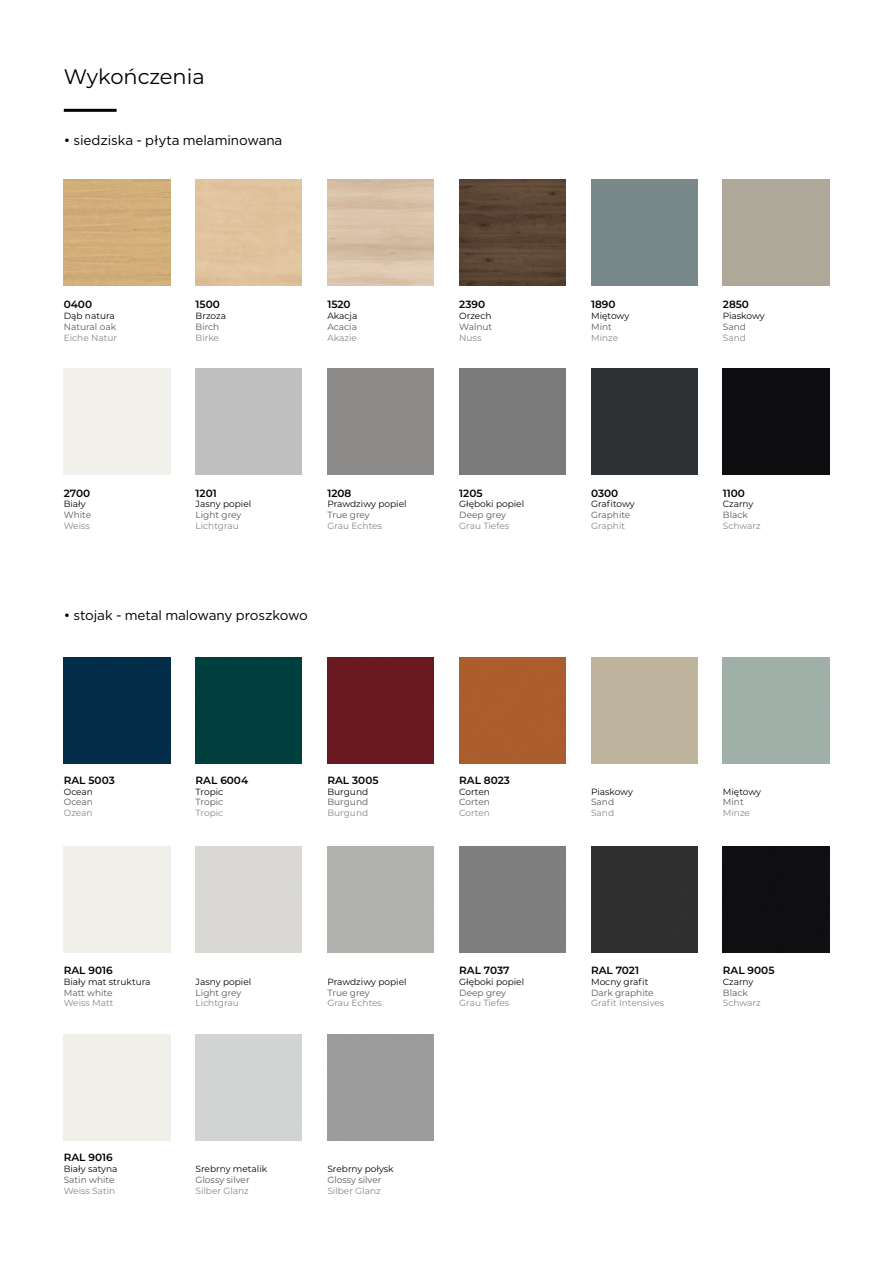
<style>
.page{position:relative;width:893px;height:1263px;background:#fff}
.page>*{position:absolute;margin:0;border:0;box-sizing:border-box;transform-origin:0 0}
.t1{font:21px "Montserrat";color:#000}
.t2{font:13.5px "Gotham";letter-spacing:-.005em;color:#000}
.t3{font:600 10.5px "Montserrat";color:#000}
.t4{font:9px "Montserrat";color:#000}
.t5{font:9px "Montserrat";color:#878787}
.t6{font:9px "Montserrat";color:#575756}
</style>
<div class="page">
<hr style="left:64px;top:109px;width:53px;height:3px;background:#000">
<div style="left:64px;top:179px;width:106px;height:107px;background:#d2ae7a"></div>
<div style="left:591px;top:368px;width:106px;height:106px;background:#2e3235"></div>
<div style="left:723px;top:368px;width:106px;height:106px;background:#0e0e10"></div>
<img style="left:459px;top:179px;width:107px;height:107px">
<div style="left:64px;top:657px;width:106px;height:107px;background:#042d49"></div>
<div style="left:591px;top:846px;width:106px;height:106px;background:#2f2f2f"></div>
<div style="left:459px;top:657px;width:107px;height:107px;background:#ab5d2c"></div>
<div style="left:723px;top:846px;width:106px;height:106px;background:#0f0f11"></div>
<div style="left:327px;top:657px;width:107px;height:107px;background:#6a1920"></div>
<div style="left:196px;top:657px;width:106px;height:107px;background:#003f3d"></div>
<h1 class="t1" style="left:64px;top:62px;width:143px">Wykończenia</h1>
<h2 class="t2" style="left:64px;top:131px;width:220px">• siedziska - płyta melaminowana</h2>
<p class="t3" style="left:64px;top:297px;width:30px">0400</p>
<p class="t4" style="left:64px;top:310px;width:53px">Dąb natura</p>
<p class="t6" style="left:64px;top:321px;width:54px">Natural oak</p>
<p class="t5" style="left:64px;top:331px;width:55px">Eiche Natur</p>
<p class="t3" style="left:196px;top:297px;width:26px">1500</p>
<p class="t4" style="left:196px;top:310px;width:32px">Brzoza</p>
<p class="t6" style="left:196px;top:321px;width:25px">Birch</p>
<p class="t5" style="left:196px;top:331px;width:25px">Birke</p>
<p class="t3" style="left:327px;top:297px;width:25px">1520</p>
<p class="t4" style="left:327px;top:310px;width:31px">Akacja</p>
<p class="t6" style="left:327px;top:321px;width:31px">Acacia</p>
<p class="t5" style="left:327px;top:331px;width:31px">Akazie</p>
<p class="t3" style="left:459px;top:297px;width:27px">2390</p>
<p class="t4" style="left:459px;top:310px;width:34px">Orzech</p>
<p class="t6" style="left:459px;top:321px;width:35px">Walnut</p>
<p class="t5" style="left:459px;top:331px;width:24px">Nuss</p>
<p class="t3" style="left:64px;top:485px;width:28px">2700</p>
<p class="t4" style="left:64px;top:498px;width:23px">Biały</p>
<p class="t6" style="left:64px;top:509px;width:29px">White</p>
<p class="t5" style="left:64px;top:520px;width:28px">Weiss</p>
<p class="t3" style="left:196px;top:485px;width:23px">1201</p>
<p class="t4" style="left:196px;top:498px;width:57px">Jasny popiel</p>
<p class="t6" style="left:196px;top:509px;width:47px">Light grey</p>
<p class="t5" style="left:196px;top:520px;width:45px">Lichtgrau</p>
<p class="t3" style="left:327px;top:485px;width:25px">1208</p>
<p class="t4" style="left:327px;top:498px;width:81px">Prawdziwy popiel</p>
<p class="t6" style="left:327px;top:509px;width:44px">True grey</p>
<p class="t5" style="left:327px;top:520px;width:56px">Grau Echtes</p>
<h2 class="t2" style="left:64px;top:607px;width:246px">• stojak - metal malowany proszkowo</h2>
<p class="t3" style="left:459px;top:485px;width:25px">1205</p>
<p class="t4" style="left:459px;top:498px;width:66px">Głęboki popiel</p>
<p class="t6" style="left:459px;top:509px;width:48px">Deep grey</p>
<p class="t5" style="left:459px;top:520px;width:51px">Grau Tiefes</p>
<p class="t3" style="left:64px;top:773px;width:52px">RAL 5003</p>
<p class="t4" style="left:64px;top:785px;width:31px">Ocean</p>
<p class="t6" style="left:64px;top:796px;width:31px">Ocean</p>
<p class="t5" style="left:64px;top:807px;width:30px">Ozean</p>
<p class="t3" style="left:196px;top:773px;width:54px">RAL 6004</p>
<p class="t4" style="left:196px;top:785px;width:29px">Tropic</p>
<p class="t6" style="left:196px;top:796px;width:29px">Tropic</p>
<p class="t5" style="left:196px;top:807px;width:29px">Tropic</p>
<p class="t3" style="left:64px;top:963px;width:50px">RAL 9016</p>
<p class="t4" style="left:64px;top:975px;width:88px">Biały mat struktura</p>
<p class="t6" style="left:64px;top:986px;width:50px">Matt white</p>
<p class="t5" style="left:64px;top:997px;width:51px">Weiss Matt</p>
<p class="t4" style="left:196px;top:975px;width:57px">Jasny popiel</p>
<p class="t6" style="left:196px;top:986px;width:47px">Light grey</p>
<p class="t5" style="left:196px;top:997px;width:45px">Lichtgrau</p>
<p class="t3" style="left:64px;top:1150px;width:50px">RAL 9016</p>
<p class="t4" style="left:64px;top:1163px;width:55px">Biały satyna</p>
<p class="t6" style="left:64px;top:1173px;width:52px">Satin white</p>
<p class="t5" style="left:64px;top:1184px;width:53px">Weiss Satin</p>
<p class="t4" style="left:196px;top:1163px;width:73px">Srebrny metalik</p>
<p class="t6" style="left:196px;top:1173px;width:55px">Glossy silver</p>
<p class="t5" style="left:196px;top:1184px;width:55px">Silber Glanz</p>
<p class="t3" style="left:327px;top:773px;width:53px">RAL 3005</p>
<p class="t4" style="left:327px;top:785px;width:42px">Burgund</p>
<p class="t6" style="left:327px;top:796px;width:42px">Burgund</p>
<p class="t5" style="left:327px;top:807px;width:42px">Burgund</p>
<p class="t3" style="left:459px;top:773px;width:52px">RAL 8023</p>
<p class="t4" style="left:459px;top:785px;width:32px">Corten</p>
<p class="t6" style="left:459px;top:796px;width:32px">Corten</p>
<p class="t5" style="left:459px;top:807px;width:32px">Corten</p>
<p class="t4" style="left:327px;top:975px;width:81px">Prawdziwy popiel</p>
<p class="t6" style="left:327px;top:986px;width:44px">True grey</p>
<p class="t5" style="left:327px;top:997px;width:56px">Grau Echtes</p>
<p class="t3" style="left:459px;top:963px;width:52px">RAL 7037</p>
<p class="t4" style="left:459px;top:975px;width:66px">Głęboki popiel</p>
<p class="t6" style="left:459px;top:986px;width:48px">Deep grey</p>
<p class="t5" style="left:459px;top:997px;width:51px">Grau Tiefes</p>
<p class="t4" style="left:327px;top:1163px;width:68px">Srebrny połysk</p>
<p class="t6" style="left:327px;top:1173px;width:55px">Glossy silver</p>
<p class="t5" style="left:327px;top:1184px;width:55px">Silber Glanz</p>
<p class="t3" style="left:591px;top:297px;width:26px">1890</p>
<p class="t4" style="left:591px;top:310px;width:40px">Miętowy</p>
<p class="t6" style="left:591px;top:321px;width:22px">Mint</p>
<p class="t5" style="left:591px;top:331px;width:29px">Minze</p>
<p class="t3" style="left:591px;top:485px;width:29px">0300</p>
<p class="t4" style="left:591px;top:498px;width:45px">Grafitowy</p>
<p class="t6" style="left:591px;top:509px;width:41px">Graphite</p>
<p class="t5" style="left:591px;top:520px;width:36px">Graphit</p>
<p class="t3" style="left:723px;top:297px;width:28px">2850</p>
<p class="t4" style="left:723px;top:310px;width:43px">Piaskowy</p>
<p class="t6" style="left:723px;top:321px;width:25px">Sand</p>
<p class="t5" style="left:723px;top:331px;width:25px">Sand</p>
<p class="t3" style="left:723px;top:485px;width:24px">1100</p>
<p class="t4" style="left:723px;top:498px;width:32px">Czarny</p>
<p class="t6" style="left:723px;top:509px;width:26px">Black</p>
<p class="t5" style="left:723px;top:520px;width:39px">Schwarz</p>
<p class="t4" style="left:591px;top:785px;width:43px">Piaskowy</p>
<p class="t6" style="left:591px;top:796px;width:25px">Sand</p>
<p class="t5" style="left:591px;top:807px;width:25px">Sand</p>
<p class="t4" style="left:723px;top:785px;width:40px">Miętowy</p>
<p class="t6" style="left:723px;top:796px;width:22px">Mint</p>
<p class="t5" style="left:723px;top:807px;width:29px">Minze</p>
<p class="t3" style="left:591px;top:963px;width:50px">RAL 7021</p>
<p class="t4" style="left:591px;top:975px;width:59px">Mocny grafit</p>
<p class="t6" style="left:591px;top:986px;width:64px">Dark graphite</p>
<p class="t5" style="left:591px;top:997px;width:75px">Grafit Intensives</p>
<p class="t3" style="left:723px;top:963px;width:53px">RAL 9005</p>
<p class="t4" style="left:723px;top:975px;width:32px">Czarny</p>
<p class="t6" style="left:723px;top:986px;width:26px">Black</p>
<p class="t5" style="left:723px;top:997px;width:39px">Schwarz</p>
</div>
